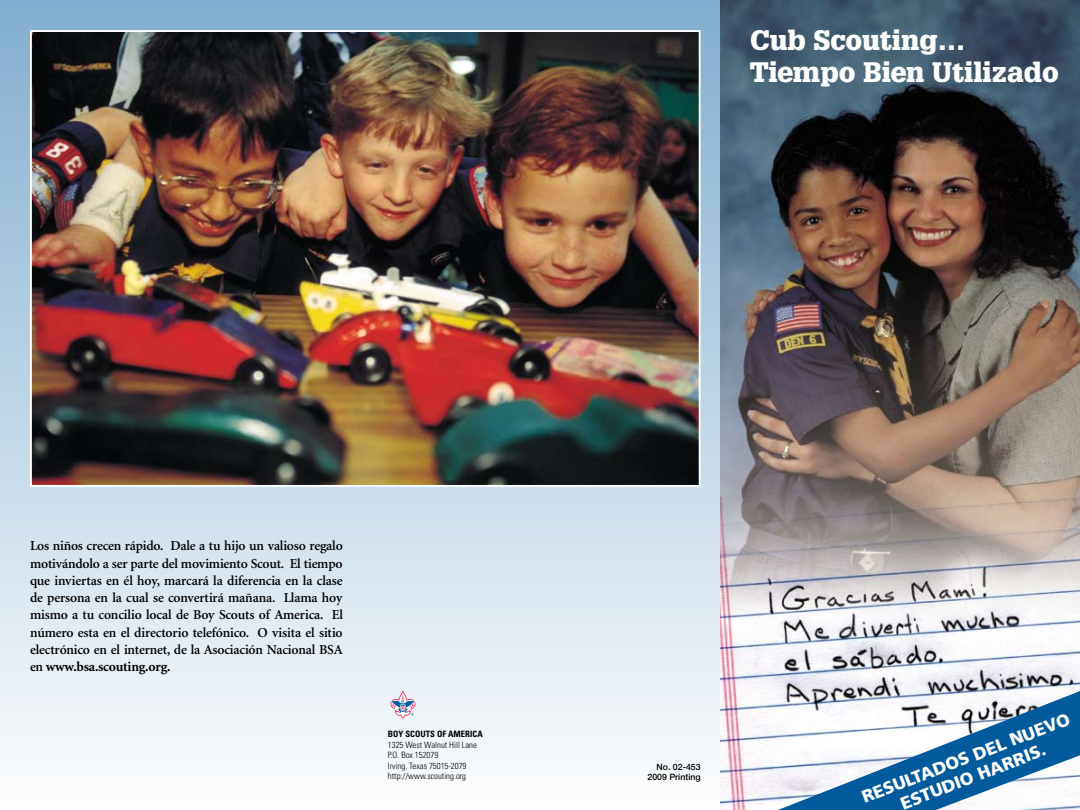
<style>
.page{position:relative;width:1080px;height:810px;background:#fff}
.page>*{position:absolute;margin:0;border:0;box-sizing:border-box;transform-origin:0 0}
.t1{font:900 27.5px/32.4px "Glypha";color:#fff}
.t2{font:900 17.5px/20px "Frutiger";color:#fff;text-align:center}
.t3{font:600 13.75px/17.2px "Minion";letter-spacing:-.015em;color:#000;text-align:justify}
.t4{font:300 condensed 8.75px/10.5px "Univers";color:#000}
.t5{font:500 8.75px/10px "Helvetica Neue";color:#000;text-align:right}
.t6{font:700 condensed 8.75px "Univers";color:#000}
.s1{font-weight:700}
</style>
<div class="page">
<div style="left:0;top:0;width:739px;height:810px;background:linear-gradient(to bottom,#81adce,#fdfefe)"></div>
<img style="left:33px;top:33px;width:665px;height:451px">
<div style="left:30px;top:30px;width:671px;height:457px;border:2px solid #fff"></div>
<svg style="left:391px;top:690px;width:24px;height:29px"></svg>
<img style="left:720px;top:0;width:360px;height:810px">
<svg style="left:778px;top:691px;width:302px;height:119px"></svg>
<h1 class="t1" style="left:750px;top:24px;width:310px">Cub Scouting…<br>Tiempo Bien Utilizado</h1>
<p class="t3" style="left:30px;top:538px;width:315px">Los niños crecen rápido. Dale a tu hijo un valioso regalo motivándolo a ser parte del movimiento Scout. El tiempo que inviertas en él hoy, marcará la diferencia en la clase de persona en la cual se convertirá mañana. Llama hoy mismo a tu concilio local de Boy Scouts of America. El número esta en el directorio telefónico. O visita el sitio electrónico en el internet, de la Asociación Nacional BSA en <span class="s1">www.bsa.scouting.org.</span></p>
<p class="t6" style="left:388px;top:729px;width:96px">BOY SCOUTS OF AMERICA</p>
<p class="t4" style="left:388px;top:740px;width:91px">1325 West Walnut Hill Lane<br>P.O. Box 152079<br>Irving, Texas 75015-2079 http://www.scouting.org</p>
<p class="t5" style="left:648px;top:761px;width:55px">No. 02-453<br>2009 Printing</p>
<p class="t2" style="left:859px;top:788px;width:223px;rotate:-21deg">Resultados del nuevo estudio harr is.</p>
</div>
